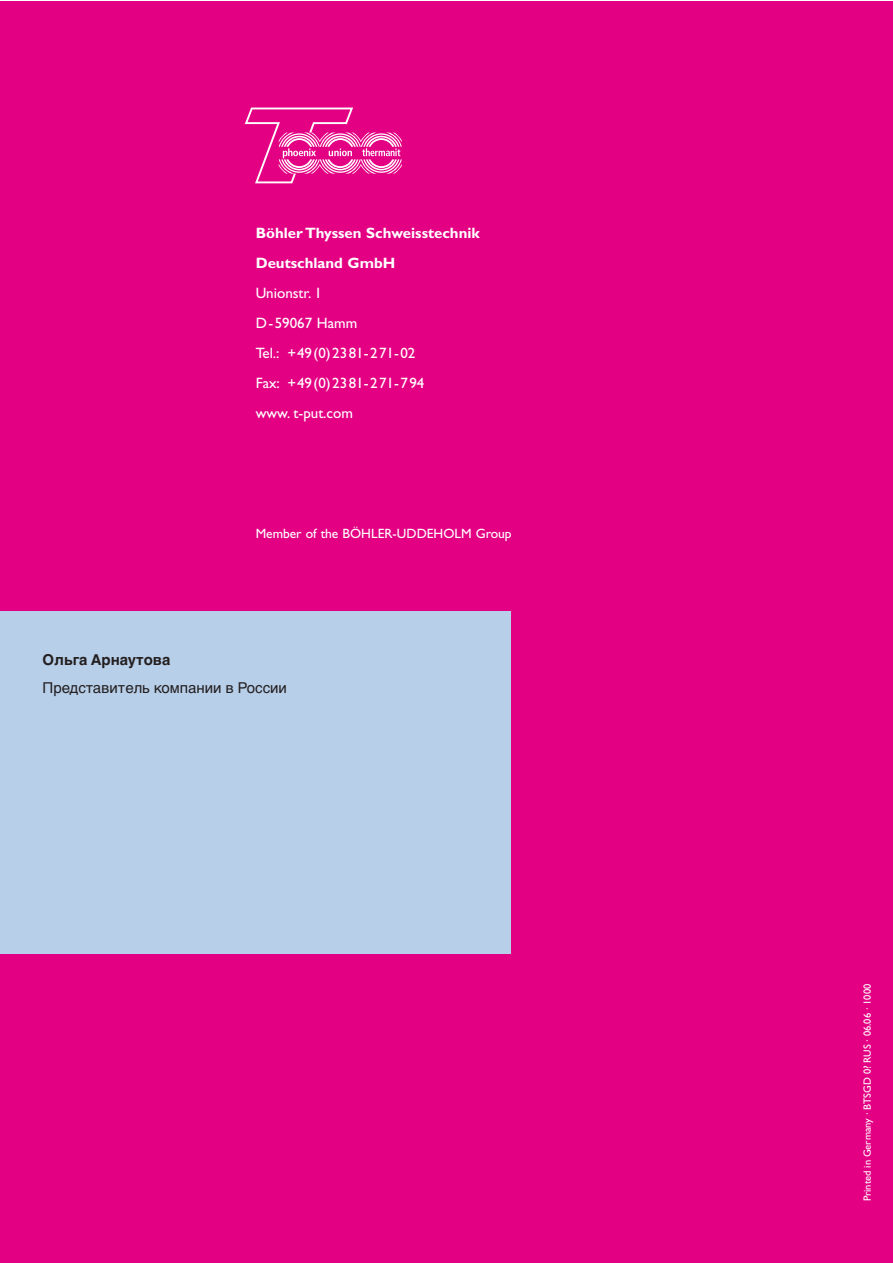
<style>
.page{position:relative;width:893px;height:1263px;background:#fff}
.page>*{position:absolute;margin:0;border:0;box-sizing:border-box;transform-origin:0 0}
.t1{font:15px/30px "Gill Sans";color:#fff}
.t2{font:700 15px/30px "Gill Sans";color:#fff}
.t3{font:15px "Helvetica Cyr Upright";color:#231f20}
.t4{font:700 15px "Helvetica Cyr";color:#231f20}
.t5{font:13.5px "Gill Sans";color:#fff}
.t6{font:10.5px "Gill Sans";color:#fff}
</style>
<div class="page">
<div style="left:0;top:1px;width:893px;height:1262px;background:#e40083"></div>
<div style="left:0;top:611px;width:510px;height:343px;background:#b8cfe9"></div>
<svg style="left:245px;top:108px;width:157px;height:75px;background:#e8309a"></svg>
<p class="t2" style="left:256px;top:219px;width:226px">Böhler Thyssen Schweisstechnik<br>Deutschland GmbH</p>
<p class="t1" style="left:256px;top:279px;width:170px">Unionstr. 1<br>D-59067 Hamm<br>Tel.: +49(0)2381-271-02<br>Fax: +49(0)2381-271-794 www. t-put.com</p>
<p class="t5" style="left:256px;top:529px;width:258px">Member of the BÖHLER-UDDEHOLM Group</p>
<p class="t4" style="left:43px;top:654px;width:129px">Ольга Арнаутова</p>
<p class="t3" style="left:43px;top:682px;width:246px">Представитель компании в России</p>
<p class="t6" style="left:863px;top:1201px;width:219px;rotate:-90deg">Printed in Germany · BTSGD 0? RUS · 06.06 · 1000</p>
</div>
